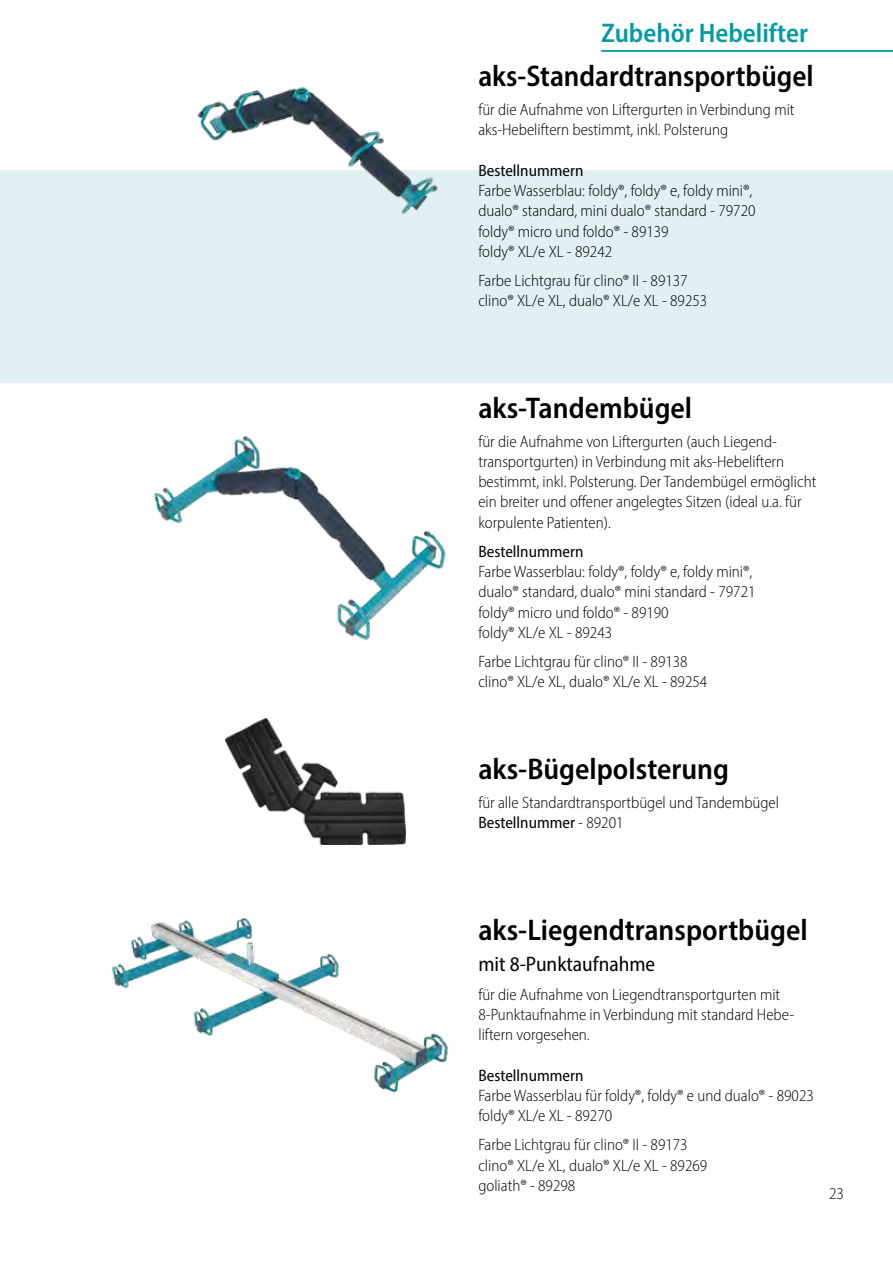
<style>
.page{position:relative;width:893px;height:1263px;background:#fff}
.page>*{position:absolute;margin:0;border:0;box-sizing:border-box;transform-origin:0 0}
.t1{font:600 semi-condensed 30px "Myriad Pro";color:#000}
.t2{font:600 semi-condensed 27px "Myriad Pro";color:#009ba4}
.t3{font:semi-condensed 21px "Myriad Pro";color:#000}
.t4{font:300 semi-condensed 16.5px/20.2px "Myriad Pro";color:#000}
.t5{font:semi-condensed 16.5px "Myriad Pro";color:#000}
.s1{font-weight:400}
</style>
<div class="page">
<div style="left:0;top:170px;width:893px;height:213px;background:#e1f1f3"></div>
<hr style="left:601px;top:50px;width:292px;height:2px;background:#009ba4">
<img style="left:112px;top:918px;width:336px;height:175px">
<img style="left:197px;top:87px;width:241px;height:127px">
<img style="left:153px;top:435px;width:293px;height:205px">
<img style="left:225px;top:718px;width:181px;height:127px">
<h2 class="t2" style="left:601px;top:16px;width:208px">Zubehör Hebelifter</h2>
<h1 class="t1" style="left:478px;top:57px;width:337px">aks-Standardtransportbügel</h1>
<p class="t4" style="left:478px;top:99px;width:318px">für die Aufnahme von Liftergurten in Verbindung mit aks-Hebeliftern bestimmt, inkl. Polsterung</p>
<p class="t5" style="left:478px;top:160px;width:107px">Bestellnummern</p>
<p class="t4" style="left:478px;top:180px;width:279px">Farbe Wasserblau: foldy®, foldy® e, foldy mini®, dualo® standard, mini dualo® standard - 79720 foldy® micro und foldo® - 89139<br>foldy® XL/e XL - 89242</p>
<p class="t4" style="left:478px;top:270px;width:230px">Farbe Lichtgrau für clino® II - 89137 clino® XL/e XL, dualo® XL/e XL - 89253</p>
<h1 class="t1" style="left:478px;top:389px;width:215px">aks-Tandembügel</h1>
<p class="t4" style="left:478px;top:431px;width:339px">für die Aufnahme von Liftergurten (auch Liegend&shy;transportgurten) in Verbindung mit aks-Hebeliftern bestimmt, inkl. Polsterung. Der Tandembügel ermöglicht ein breiter und offener angelegtes Sitzen (ideal u.a. für korpulente Patienten).</p>
<p class="t5" style="left:478px;top:541px;width:107px">Bestellnummern</p>
<p class="t4" style="left:478px;top:561px;width:279px">Farbe Wasserblau: foldy®, foldy® e, foldy mini®, dualo® standard, dualo® mini standard - 79721 foldy® micro und foldo® - 89190<br>foldy® XL/e XL - 89243</p>
<p class="t4" style="left:478px;top:651px;width:230px">Farbe Lichtgrau für clino® II - 89138 clino® XL/e XL, dualo® XL/e XL - 89254</p>
<h1 class="t1" style="left:478px;top:750px;width:252px">aks-Bügelpolsterung</h1>
<p class="t4" style="left:478px;top:792px;width:302px">für alle Standardtransportbügel und Tandembügel<br><span class="s1">Bestellnummer</span> - 89201</p>
<h1 class="t1" style="left:478px;top:911px;width:331px">aks-Liegendtransportbügel</h1>
<p class="t3" style="left:478px;top:951px;width:178px">mit 8-Punktaufnahme</p>
<p class="t4" style="left:478px;top:984px;width:316px">für die Aufnahme von Liegendtransportgurten mit<br>8-Punktaufnahme in Verbindung mit standard Hebe&shy;liftern vorgesehen.</p>
<p class="t5" style="left:478px;top:1065px;width:107px">Bestellnummern</p>
<p class="t4" style="left:478px;top:1085px;width:337px">Farbe Wasserblau für foldy®, foldy® e und dualo® - 89023 foldy® XL/e XL - 89270</p>
<p class="t4" style="left:478px;top:1134px;width:230px">Farbe Lichtgrau für clino® II - 89173 clino® XL/e XL, dualo® XL/e XL - 89269 goliath® - 89298</p>
<p class="t4" style="left:829px;top:1183px;width:16px">23</p>
</div>
